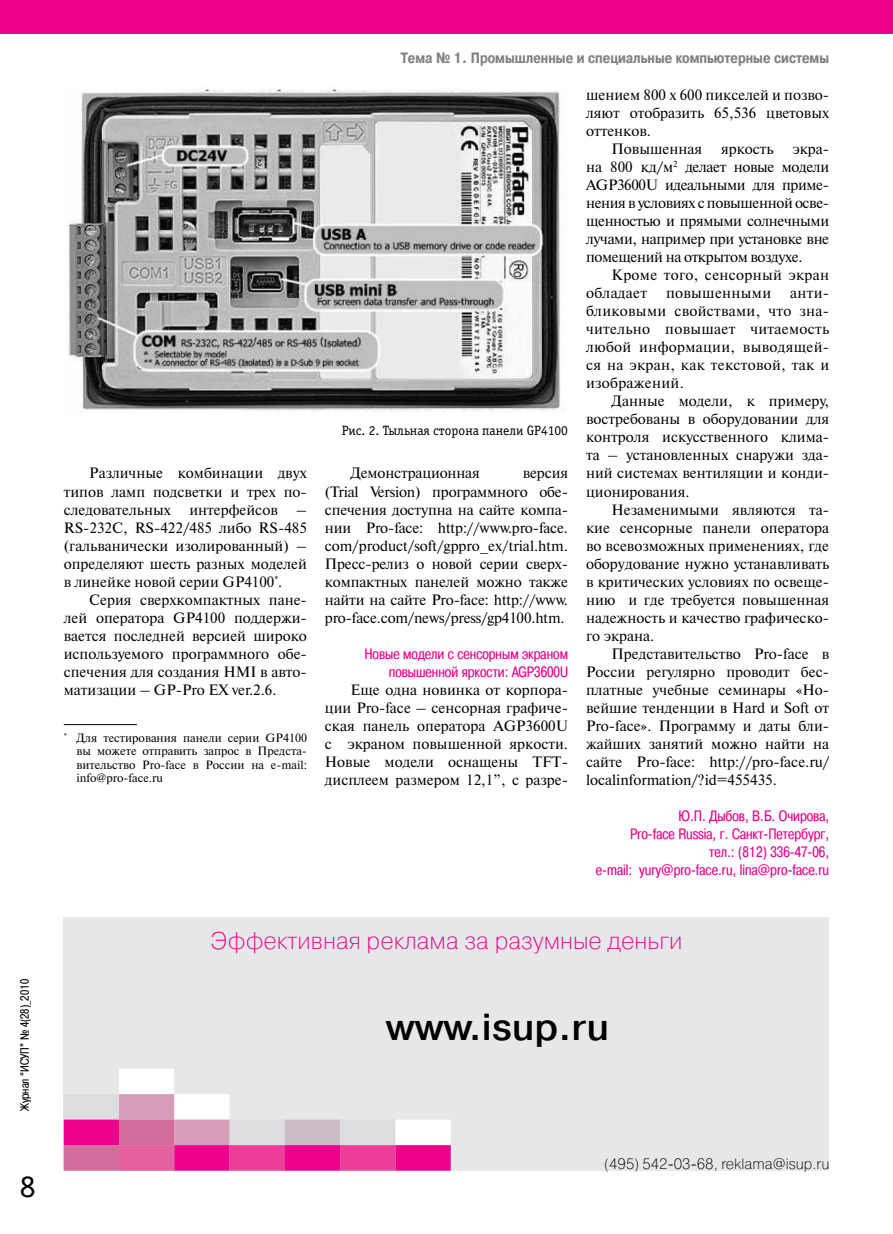
<style>
.page{position:relative;width:893px;height:1234px;background:#fff}
.page>*{position:absolute;margin:0;border:0;box-sizing:border-box;transform-origin:0 0}
.t1{font:700 37.5px "Pragmatica Light C";color:#000}
.t2{font:31.5px "Officina Serif C";color:#000}
.t3{font:24px "Pragmatica Light C";color:#ec008c}
.t4{font:15px/18px "Newton C";color:#000;text-align:justify}
.t5{font:15px/18px "Pragmatica Cond C";color:#ec008c;text-align:right}
.t6{font:700 15px "Pragmatica Cond C";color:#808285}
.t7{font:15px/18px "Newton C";letter-spacing:.02em;color:#000}
.t8{font:15px "Pragmatica Light C";color:#000}
.t9{font:13.5px "Officina Serif C";color:#000}
.t10{font:12px/13.5px "Newton C";color:#000;text-align:justify}
.t11{font:12px "Pragmatica Cond C";color:#000}
</style>
<div class="page">
<div style="left:0;top:0;width:893px;height:34px;background:#ec008c"></div>
<img style="left:68px;top:89px;width:497px;height:323px">
<hr style="left:64px;top:724px;width:73px;height:1px;background:#000">
<div style="left:64px;top:916px;width:765px;height:254px;background:#e6e7e8"></div>
<div style="left:64px;top:1093px;width:55px;height:26px;background:#dcddde"></div>
<div style="left:119px;top:1093px;width:55px;height:26px;background:#d79db8;border:2px solid #d79db8"></div>
<div style="left:119px;top:1068px;width:55px;height:25px;background:#fff;border:2px solid #fff"></div>
<div style="left:174px;top:1093px;width:56px;height:26px;background:#fff;border:2px solid #fff"></div>
<div style="left:64px;top:1119px;width:55px;height:25px;background:#ec008c;border:2px solid #ec008c"></div>
<div style="left:119px;top:1119px;width:55px;height:25px;background:#d36b9b;border:2px solid #d36b9b"></div>
<div style="left:174px;top:1119px;width:56px;height:25px;background:#d79db8;border:2px solid #d79db8"></div>
<div style="left:230px;top:1119px;width:55px;height:25px;background:#dcddde"></div>
<div style="left:285px;top:1119px;width:55px;height:25px;background:#cbbbc5;border:2px solid #cbbbc5"></div>
<div style="left:340px;top:1119px;width:55px;height:25px;background:#dcddde"></div>
<div style="left:395px;top:1119px;width:56px;height:25px;background:#fff;border:2px solid #fff"></div>
<div style="left:64px;top:1144px;width:55px;height:26px;background:#d36b9b;border:2px solid #d36b9b"></div>
<div style="left:119px;top:1144px;width:55px;height:26px;background:#e3619e;border:2px solid #e3619e"></div>
<div style="left:174px;top:1144px;width:56px;height:26px;background:#ec008c;border:2px solid #ec008c"></div>
<div style="left:230px;top:1144px;width:55px;height:26px;background:#ee3d96;border:2px solid #ee3d96"></div>
<div style="left:285px;top:1144px;width:55px;height:26px;background:#ec008c;border:2px solid #ec008c"></div>
<div style="left:340px;top:1144px;width:55px;height:26px;background:#ee3d96;border:2px solid #ee3d96"></div>
<div style="left:395px;top:1144px;width:56px;height:26px;background:#ec008c;border:2px solid #ec008c"></div>
<p class="t11" style="left:18px;top:1110px;width:133px;rotate:-90deg">Журнал “ИСУП” № 4(28)_2010</p>
<h2 class="t2" style="left:20px;top:1168px;width:17px">8</h2>
<p class="t4" style="left:64px;top:464px;width:245px;text-indent:26px">Различные комбинации двух типов ламп подсветки и трех по&shy;следовательных интерфейсов – RS-232C, RS-422/485 либо RS-485 (гальванически изолированный) – определяют шесть разных моделей в линейке новой серии GP4100<sup>*</sup>.</p>
<p class="t4" style="left:64px;top:590px;width:245px;text-indent:26px">Серия сверхкомпактных пане&shy;лей оператора GP4100 поддержи&shy;вается последней версией широко используемого программного обе&shy;спечения для создания HMI в авто&shy;матизации – GP-Pro EX ver.2.6.</p>
<p class="t10" style="left:77px;top:730px;width:232px;text-indent:-13px"><sup>*</sup> Для тестирования панели серии GP4100 вы можете отправить запрос в Предста&shy;вительство Pro-face в России на e-mail: info@pro-face.ru</p>
<p class="t6" style="left:401px;top:50px;width:430px">Тема № 1. Промышленные и специальные компьютерные системы</p>
<p class="t9" style="left:342px;top:422px;width:228px">Рис. 2. Тыльная сторона панели GP4100</p>
<p class="t4" style="left:350px;top:464px;width:131px">Демонстрационная</p>
<p class="t4" style="left:325px;top:464px;width:245px;text-indent:198px">версия (Trial Version) программного обе&shy;спечения доступна на сайте компа&shy;нии Pro-face: http://www.pro-face. com/product/soft/gppro_ex/trial.htm.<br>Пресс-релиз о новой серии сверх&shy;компактных панелей можно также найти на сайте Pro-face: http://www. pro-face.com/news/press/gp4100.htm.</p>
<p class="t5" style="left:364px;top:644px;width:205px">Новые модели с сенсорным экраном повышенной яркости: АGP3600U</p>
<p class="t4" style="left:325px;top:680px;width:245px;text-indent:26px">Еще одна новинка от корпора&shy;ции Pro-face – сенсорная графиче&shy;ская панель оператора АGP3600U с экраном повышенной яркости.<br>Новые модели оснащены TFT&shy;дисплеем размером 12,1”, с разре-</p>
<p class="t4" style="left:586px;top:86px;width:245px">шением 800 x 600 пикселей и позво&shy;ляют отобразить 65,536 цветовых оттенков.</p>
<p class="t4" style="left:586px;top:140px;width:245px;text-indent:26px">Повышенная яркость экра&shy;на 800 кд/м<sup>2</sup> делает новые модели АGP3600U идеальными для приме&shy;нения в условиях с повышенной осве&shy;щенностью и прямыми солнечными лучами, например при установке вне помещений на открытом воздухе.</p>
<p class="t7" style="left:586px;top:266px;width:245px;text-indent:26px">Кроме того, сенсорный экран обладает</p>
<p class="t4" style="left:586px;top:284px;width:245px;text-indent:204px">анти&shy;бликовыми свойствами, что зна&shy;чительно повышает читаемость любой информации, выводящей&shy;ся на экран, как текстовой, так и изображений.</p>
<p class="t4" style="left:586px;top:392px;width:245px;text-indent:26px">Данные модели, к примеру, востребованы в оборудовании для контроля искусственного клима&shy;та – установленных снаружи зда&shy;ний системах вентиляции и конди&shy;ционирования.</p>
<p class="t4" style="left:586px;top:500px;width:245px;text-indent:26px">Незаменимыми являются та&shy;кие сенсорные панели оператора во всевозможных применениях, где оборудование нужно устанавливать в критических условиях по освеще&shy;нию и где требуется повышенная надежность и качество графическо&shy;го экрана.</p>
<p class="t4" style="left:586px;top:644px;width:245px;text-indent:26px">Представительство Pro-face в России регулярно проводит бес&shy;платные учебные семинары «Но&shy;вейшие тенденции в Hard и Soft от Pro-face». Программу и даты бли&shy;жайших занятий можно найти на сайте Pro-face: http://pro-face.ru/ localinformation/?id=455435.</p>
<p class="t7" style="left:666px;top:284px;width:107px">повышенными</p>
<p class="t5" style="left:596px;top:806px;width:235px">Ю.П. Дыбов, В.Б. Очирова,<br>Pro-face Russia, г. Санкт-Петербург,<br>тел.: (812) 336-47-06,<br>e-mail: yury@pro-face.ru, lina@pro-face.ru</p>
<h3 class="t3" style="left:211px;top:927px;width:473px">Эффективная реклама за разумные деньги</h3>
<h1 class="t1" style="left:386px;top:1006px;width:225px">www.isup.ru</h1>
<p class="t8" style="left:604px;top:1155px;width:227px">(495) 542-03-68, reklama@isup.ru</p>
</div>
